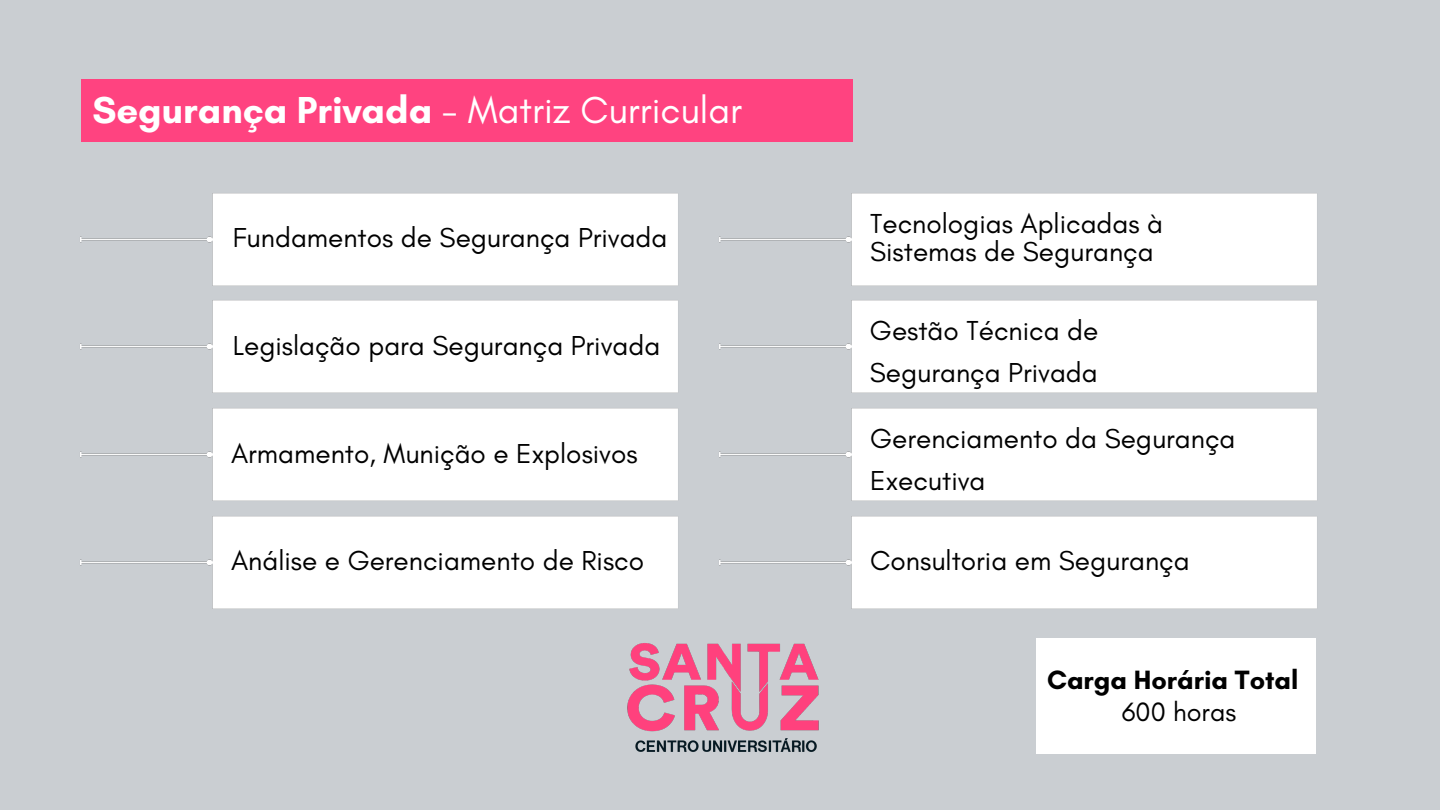
<style>
.page{position:relative;width:1440px;height:810px;background:#caced2}
.page>*{position:absolute;margin:0;border:0;box-sizing:border-box;transform-origin:0 0}
.t1{font:38.3px "Glacial Indifference";color:#fff}
.t2{font:27.9px/27.8px "Glacial Indifference";color:#000}
.t3{font:700 27px "Glacial Indifference";color:#000}
.t4{font:27px "Glacial Indifference";color:#000}
.s1{font-weight:700}
</style>
<div class="page">
<img style="left:80px;top:193px;width:598px;height:93px">
<img style="left:80px;top:300px;width:598px;height:93px">
<img style="left:80px;top:408px;width:598px;height:93px">
<img style="left:80px;top:516px;width:598px;height:93px">
<img style="left:627px;top:643px;width:192px;height:109px">
<div style="left:81px;top:80px;width:771px;height:62px;background:#ff4380"></div>
<img style="left:719px;top:193px;width:598px;height:93px">
<img style="left:719px;top:300px;width:598px;height:93px">
<img style="left:719px;top:408px;width:598px;height:93px">
<img style="left:719px;top:516px;width:598px;height:93px">
<div style="left:1037px;top:638px;width:279px;height:116px;background:#fff"></div>
<p class="t1" style="left:92px;top:86px;width:651px"><span class="s1">Segurança Privada</span> - Matriz Curricular</p>
<p class="t2" style="left:233px;top:224px;width:436px">Fundamentos de Segurança Privada</p>
<p class="t2" style="left:233px;top:331px;width:429px">Legislação para Segurança Privada</p>
<p class="t2" style="left:231px;top:439px;width:408px">Armamento, Munição e Explosivos</p>
<p class="t2" style="left:231px;top:547px;width:415px">Análise e Gerenciamento de Risco</p>
<p class="t2" style="left:870px;top:209px;width:294px">Tecnologias Aplicadas à<br>Sistemas de Segurança</p>
<p class="t2" style="left:870px;top:317px;width:230px">Gestão Técnica de</p>
<p class="t2" style="left:870px;top:359px;width:229px">Segurança Privada</p>
<p class="t2" style="left:870px;top:425px;width:367px">Gerenciamento da Segurança</p>
<p class="t2" style="left:870px;top:467px;width:117px">Executiva</p>
<p class="t2" style="left:870px;top:547px;width:321px">Consultoria em Segurança</p>
<p class="t3" style="left:1047px;top:664px;width:253px">Carga Horária Total</p>
<p class="t4" style="left:1122px;top:696px;width:116px">600 horas</p>
</div>
